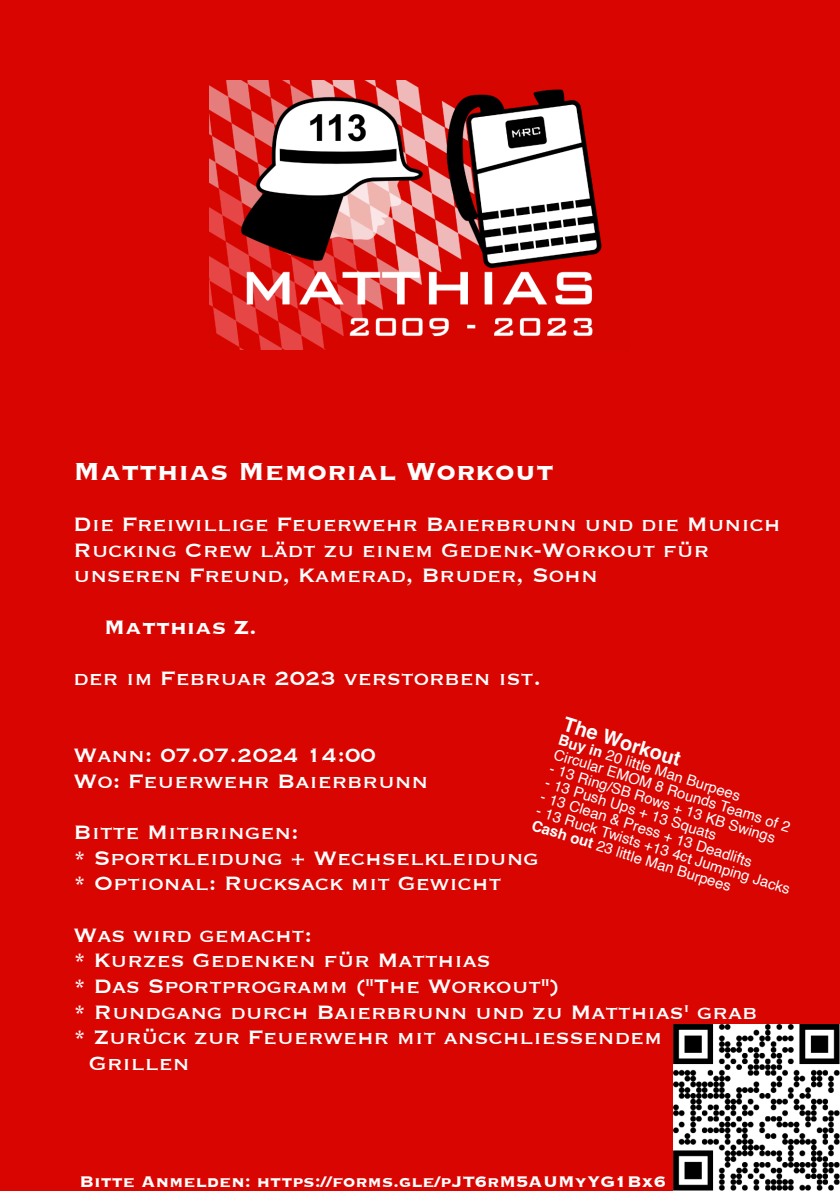
<style>
.page{position:relative;width:840px;height:1191px;background:#fff}
.page>*{position:absolute;margin:0;border:0;box-sizing:border-box;transform-origin:0 0}
.t1{font:700 32px "Copperplate";color:#fff}
.t2{font:25.2px/25.6px "Copperplate";color:#fff}
.t3{font:700 25.2px "Copperplate";color:#fff}
.t4{font:700 20px "Copperplate";color:#fff}
.t5{font:700 20px "Helvetica";color:#fff}
.t6{font:14.8px/15px "Helvetica";color:#fff}
.s1{font-weight:700}
</style>
<div class="page">
<div style="left:0;top:0;width:839px;height:1191px;background:#d80500"></div>
<img style="left:673px;top:1024px;width:166px;height:166px">
<img style="left:210px;top:80px;width:392px;height:270px">
<p class="t1" style="left:74px;top:455px;width:482px">Matthias Memorial Workout</p>
<p class="t2" style="left:74px;top:512px;width:708px">Die Freiwillige Feuerwehr Baierbrunn und die Munich<br>Rucking Crew lädt zu einem Gedenk-Workout für unseren Freund, Kamerad, Bruder, Sohn</p>
<p class="t3" style="left:104px;top:614px;width:154px">Matthias Z.</p>
<p class="t2" style="left:74px;top:666px;width:469px">der im Februar 2023 verstorben ist.</p>
<p class="t5" style="left:566px;top:716px;width:123px;rotate:17deg">The Workout</p>
<p class="t6" style="left:560px;top:734px;width:248px;rotate:17deg"><span class="s1">Buy in</span> 20 little Man Burpees<br>Circular EMOM 8 Rounds Teams of 2</p>
<p class="t2" style="left:74px;top:743px;width:356px">Wann: 07.07.2024 14:00<br>Wo: Feuerwehr Baierbrunn</p>
<p class="t2" style="left:74px;top:820px;width:467px">Bitte Mitbringen:<br>* Sportkleidung + Wechselkleidung * Optional: Rucksack mit Gewicht</p>
<p class="t2" style="left:74px;top:922px;width:240px">Was wird gemacht:</p>
<p class="t2" style="left:74px;top:948px;width:419px">* Kurzes Gedenken für Matthias</p>
<p class="t2" style="left:74px;top:974px;width:487px">* Das Sportprogramm ("The Workout")</p>
<p class="t2" style="left:74px;top:999px;width:685px">* Rundgang durch Baierbrunn und zu Matthias' grab</p>
<p class="t2" style="left:74px;top:1025px;width:590px">* Zurück zur Feuerwehr mit anschliessendem</p>
<p class="t2" style="left:89px;top:1051px;width:102px">Grillen</p>
<p class="t6" style="left:551px;top:762px;width:237px;rotate:17deg">- 13 Ring/SB Rows + 13 KB Swings</p>
<p class="t6" style="left:547px;top:776px;width:180px;rotate:17deg">- 13 Push Ups + 13 Squats</p>
<p class="t6" style="left:543px;top:791px;width:222px;rotate:17deg">- 13 Clean &amp; Press + 13 Deadlifts</p>
<p class="t6" style="left:538px;top:805px;width:267px;rotate:17deg">- 13 Ruck Twists +13 4ct Jumping Jacks<br><span class="s1">Cash out</span> 23 little Man Burpees</p>
<p class="t4" style="left:80px;top:1171px;width:588px">Bitte Anmelden: https://forms.gle/pJT6rM5AUMyYG1Bx6</p>
</div>
